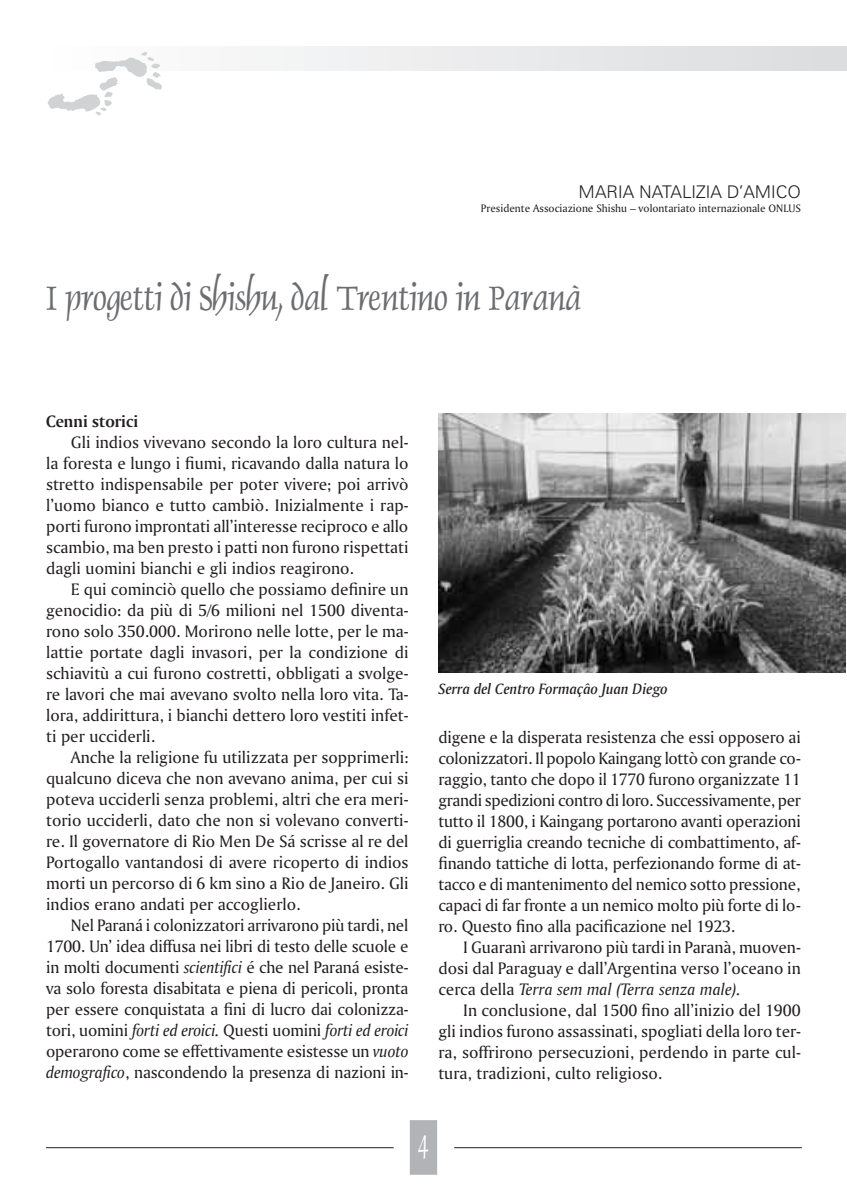
<style>
.page{position:relative;width:847px;height:1194px;background:#fff}
.page>*{position:absolute;margin:0;border:0;box-sizing:border-box;transform-origin:0 0}
.t1{font:38.5px "Dauphin";letter-spacing:-.01em;color:#6c6d70;scale:.92 1}
.t2{font:17.5px/21px "Amerigo BT Roman A";color:#231f20;text-align:justify}
.t3{font:17.5px "Amerigo BT Italic A";letter-spacing:-.01em;color:#231f20}
.t4{font:300 17.5px "Zurich BT";color:#231f20}
.t5{font:17.5px "Amerigo BT Bold A";color:#231f20}
.t6{font:15.75px "Amerigo BT Medium Italic A";color:#231f20}
.t7{font:11.38px "Amerigo BT Roman A";color:#231f20}
.s1{font-family:"Amerigo BT Italic A"}
.s2{font-family:"Amerigo BT Roman A"}
</style>
<div class="page">
<div style="left:38px;top:46px;width:807px;height:25px;background:linear-gradient(to right,#fff,#dbdcde)"></div>
<hr style="left:454px;top:1147px;width:347px;height:1px;background:#231f20">
<hr style="left:46px;top:1147px;width:347px;height:1px;background:#231f20">
<div style="left:410px;top:1120px;width:26px;height:53px;background:#b2b3b7"></div>
<div style="left:409px;top:1120px;width:28px;height:54px;border:2px solid #b2b3b7"></div>
<svg style="left:47px;top:52px;width:115px;height:64px"></svg>
<svg style="left:845px;top:46px;width:1px;height:25px"></svg>
<img style="left:438px;top:413px;width:407px;height:259px">
<p class="t4" style="left:578px;top:182px;width:28px">MARIA</p>
<p class="t4" style="left:639px;top:182px;width:61px">NATALIZIA</p>
<p class="t4" style="left:726px;top:182px;width:73px">D’AMI CO</p>
<p class="t7" style="left:480px;top:201px;width:321px">Presidente Associazione Shishu – volontariato internazionale ONLUS</p>
<h1 class="t1" style="left:46px;top:274px;width:583px">I progetti di Shishu, dal Trentino in Paranà</h1>
<p class="t5" style="left:46px;top:410px;width:94px">Cenni storici</p>
<p class="t2" style="left:46px;top:431px;width:364px;text-indent:25px">Gli indios vivevano secondo la loro cultura nel&shy;la foresta e lungo i fiumi, ricavando dalla natura lo stretto indispensabile per poter vivere; poi arrivò l’uomo bianco e tutto cambiò. Inizialmente i rap&shy;porti furono improntati all’interesse reciproco e allo scambio, ma ben presto i patti non furono rispettati dagli uomini bianchi e gli indios reagirono.</p>
<p class="t2" style="left:46px;top:578px;width:364px;text-indent:25px">E qui cominciò quello che possiamo definire un genocidio: da più di 5/6 milioni nel 1500 diventa&shy;rono solo 350.000. Morirono nelle lotte, per le ma&shy;lattie portate dagli invasori, per la condizione di schiavitù a cui furono costretti, obbligati a svolge&shy;re lavori che mai avevano svolto nella loro vita. Ta&shy;lora, addirittura, i bianchi dettero loro vestiti infet&shy;ti per ucciderli.</p>
<p class="t2" style="left:46px;top:746px;width:364px;text-indent:25px">Anche la religione fu utilizzata per sopprimerli: qualcuno diceva che non avevano anima, per cui si poteva ucciderli senza problemi, altri che era meri&shy;torio ucciderli, dato che non si volevano converti&shy;re. Il governatore di Rio Men De Sá scrisse al re del Portogallo vantandosi di avere ricoperto di indios morti un percorso di 6 km sino a Rio de Janeiro. Gli indios erano andati per accoglierlo.</p>
<p class="t2" style="left:46px;top:914px;width:364px;text-indent:25px">Nel Paraná i colonizzatori arrivarono più tardi, nel 1700. Un’ idea diffusa nei libri di testo delle scuole e in molti documenti <span class="s1">scientifici</span> é che nel Paraná esiste&shy;va solo foresta disabitata e piena di pericoli, pronta per essere conquistata a fini di lucro dai colonizza-</p>
<p class="t3" style="left:46px;top:1019px;width:364px"><span class="s2">tori, uomini</span> forti ed eroici. <span class="s2">Questi uomini</span> forti ed eroici</p>
<p class="t2" style="left:46px;top:1040px;width:364px">operarono come se effettivamente esistesse un <span class="s1">vuoto demografico</span>, nascondendo la presenza di nazioni in-</p>
<p class="t6" style="left:438px;top:679px;width:231px">Serra del Centro Formaçâo Juan Diego</p>
<p class="t2" style="left:438px;top:726px;width:364px">digene e la disperata resistenza che essi opposero ai colonizzatori. Il popolo Kaingang lottò con grande co&shy;raggio, tanto che dopo il 1770 furono organizzate 11 grandi spedizioni contro di loro. Successivamente, per tutto il 1800, i Kaingang portarono avanti operazioni di guerriglia creando tecniche di combattimento, af&shy;finando tattiche di lotta, perfezionando forme di at&shy;tacco e di mantenimento del nemico sotto pressione, capaci di far fronte a un nemico molto più forte di lo&shy;ro. Questo fino alla pacificazione nel 1923.</p>
<p class="t2" style="left:438px;top:936px;width:364px;text-align:right">I Guaranì arrivarono più tardi in Paranà, muoven&shy;dosi dal Paraguay e dall’Argentina verso l’oceano in</p>
<p class="t3" style="left:438px;top:978px;width:304px"><span class="s2">cerca della</span> Terra sem mal (Terra senza male).</p>
<p class="t2" style="left:438px;top:999px;width:364px;text-indent:25px">In conclusione, dal 1500 fino all’inizio del 1900 gli indios furono assassinati, spogliati della loro ter&shy;ra, soffrirono persecuzioni, perdendo in parte cul&shy;tura, tradizioni, culto religioso.</p>
</div>
